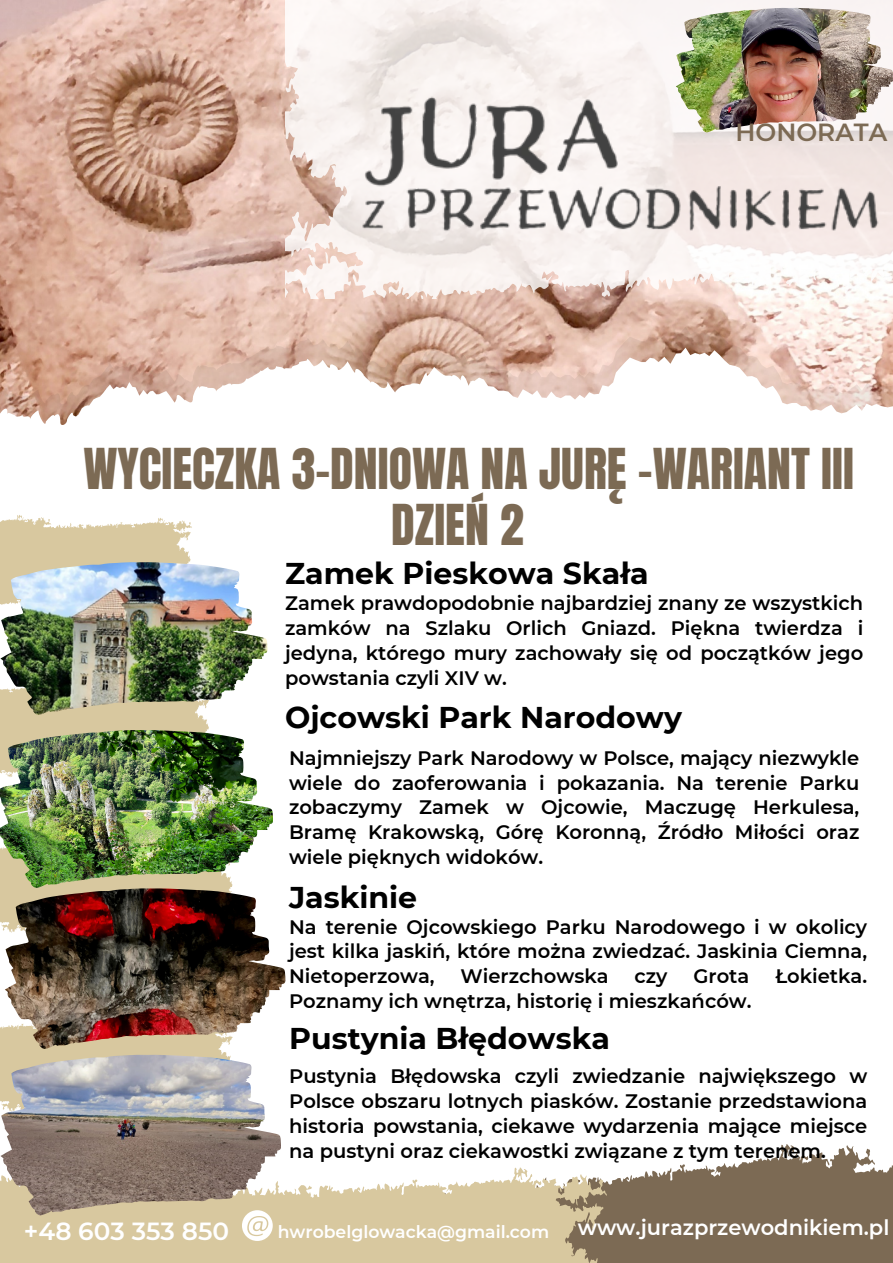
<style>
.page{position:relative;width:893px;height:1263px;background:#fff}
.page>*{position:absolute;margin:0;border:0;box-sizing:border-box;transform-origin:0 0}
.t1{font:47.92px "Anton";color:#7c6a54}
.t2{font:700 30px "Montserrat";color:#000}
.t3{font:600 24.75px "Montserrat";color:#fff}
.t4{font:600 24.75px "Montserrat";color:#7c6a54}
.t5{font:600 21px "Montserrat";color:#fff}
.t6{font:600 19.5px/24.8px "Montserrat";color:#000;text-align:justify}
.t7{font:600 17.25px "Montserrat";color:#fff}
</style>
<div class="page">
<img style="left:0;top:0;width:893px;height:327px">
<svg style="left:0;top:327px;width:893px;height:21px;background:#dcb7a6"></svg>
<svg style="left:0;top:348px;width:893px;height:77px"></svg>
<svg style="left:285px;top:0;width:608px;height:299px;fill:#f9f2f0"></svg>
<svg style="left:0;top:515px;width:192px;height:47px"></svg>
<div style="left:0;top:715px;width:209px;height:15px;background:#d8c89f"></div>
<svg style="left:614px;top:1144px;width:279px;height:119px;fill:#7c6a54"></svg>
<svg style="left:0;top:1167px;width:614px;height:96px;background:#d7c9a7"></svg>
<svg style="left:242px;top:1215px;width:31px;height:26px"></svg>
<img style="left:361px;top:92px;width:519px;height:143px">
<img style="left:676px;top:8px;width:217px;height:125px">
<img style="left:0;top:562px;width:267px;height:153px">
<img style="left:0;top:730px;width:273px;height:158px">
<svg style="left:0;top:1026px;width:227px;height:29px"></svg>
<img style="left:0;top:1055px;width:281px;height:160px">
<img style="left:5px;top:888px;width:280px;height:161px">
<h1 class="t4" style="left:735px;top:117px;width:153px">HONORATA</h1>
<p class="t1" style="left:83px;top:434px;width:772px">WYCIECZKA 3-DNIOWA NA JURĘ -WARIANT III</p>
<p class="t1" style="left:391px;top:491px;width:134px">DZIEŃ 2</p>
<h2 class="t2" style="left:285px;top:555px;width:365px">Zamek Pieskowa Skała</h2>
<p class="t6" style="left:285px;top:591px;width:579px">Zamek prawdopodobnie najbardziej znany ze wszystkich zamków na Szlaku Orlich Gniazd. Piękna twierdza i jedyna, którego mury zachowały się od początków jego powstania czyli XIV w.</p>
<h4 class="t2" style="left:285px;top:699px;width:398px">Ojcowski Park Narodowy</h4>
<p class="t6" style="left:289px;top:746px;width:572px">Najmniejszy Park Narodowy w Polsce, mający niezwykle wiele do zaoferowania i pokazania. Na terenie Parku zobaczymy Zamek w Ojcowie, Maczugę Herkulesa, Bramę Krakowską, Górę Koronną, Źródło Miłości oraz wiele pięknych widoków.</p>
<h2 class="t2" style="left:289px;top:878px;width:130px">Jaskinie</h2>
<p class="t6" style="left:289px;top:914px;width:580px">Na terenie Ojcowskiego Parku Narodowego i w okolicy jest kilka jaskiń, które można zwiedzać. Jaskinia Ciemna, Nietoperzowa,</p>
<p class="t6" style="left:460px;top:964px;width:150px">Wierzchowska</p>
<p class="t6" style="left:634px;top:964px;width:34px">czy</p>
<p class="t6" style="left:693px;top:964px;width:57px">Grota</p>
<p class="t6" style="left:775px;top:964px;width:93px">Łokietka.</p>
<p class="t6" style="left:289px;top:988px;width:464px">Poznamy ich wnętrza, historię i mieszkańców.</p>
<h2 class="t2" style="left:289px;top:1020px;width:322px">Pustynia Błędowska</h2>
<p class="t6" style="left:289px;top:1064px;width:580px">Pustynia Błędowska czyli zwiedzanie największego w Polsce obszaru lotnych piasków. Zostanie przedstawiona historia powstania, ciekawe wydarzenia mające miejsce na pustyni oraz ciekawostki związane z tym terenem.</p>
<h3 class="t3" style="left:24px;top:1216px;width:207px">+48 603 353 850</h3>
<h1 class="t7" style="left:278px;top:1221px;width:273px">hwrobelglowacka@gmail.com</h1>
<p class="t5" style="left:578px;top:1215px;width:313px">www.jurazprzewodnikiem.pl</p>
</div>
